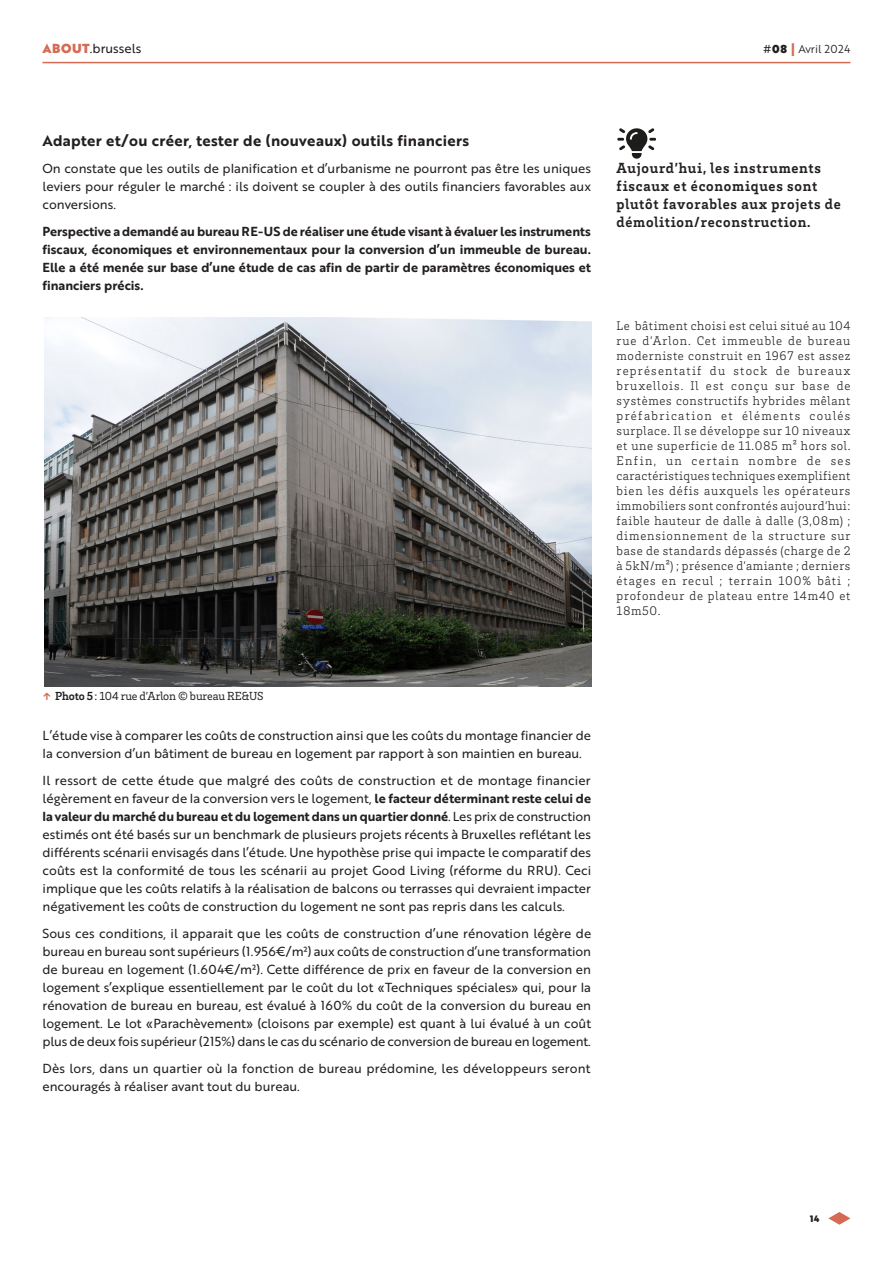
<style>
.page{position:relative;width:893px;height:1263px;background:#fff}
.page>*{position:absolute;margin:0;border:0;box-sizing:border-box;transform-origin:0 0}
.Commentaires{font:700 15px/18px "Brix Slab";letter-spacing:.05em;color:#231f20}
.Titre_niveau_5{font:15px "Brother 1816 Bold";letter-spacing:.02em;color:#231f20}
._1-Body_Brother{font:12.75px/18px "Brother 1816 Regular";color:#231f20;text-align:justify}
.Commentaires-2{font:300 12.75px/15px "Brix Slab";letter-spacing:.06em;color:#231f20;text-align:justify}
._1-Body_Brother-2{font:12.75px/18px "Brother 1816 Bold";color:#231f20;text-align:justify}
.Légende_Photos{font:12px "Brix Slab";letter-spacing:-.01em;color:#231f20}
.t1{font:11.25px "Brother 1816 Book";color:#231f20}
.t2{font:9px "Brother 1816 Black";color:#231f20}
.s1{font-family:"Brother 1816 Black";color:#d56b54}
.s2{font-family:"Brother 1816 Regular"}
.s3{font-family:"Brother 1816 Black"}
.s4{font-family:"Brother 1816 Bold";font-size:15px;color:#d56b54}
.s5{font-weight:900;color:#d56b54}
.s6{font-weight:700}
.s7{font-family:"Brother 1816 Bold"}
</style>
<div class="page">
<svg style="left:828px;top:1212px;width:22px;height:13px"></svg>
<hr style="left:43px;top:62px;width:807px;height:1px;background:#d56b54">
<img style="left:44px;top:318px;width:547px;height:368px">
<svg style="left:617px;top:128px;width:39px;height:30px"></svg>
<p class="_1-Body_Brother" style="left:43px;top:39px;width:100px"><span class="s1">ABOUT</span>.brussels</p>
<p class="t1" style="left:763px;top:41px;width:89px"><span class="s2">#</span><span class="s3">08</span> <span class="s4">|</span> Avril 2024</p>
<p class="Titre_niveau_5" style="left:43px;top:129px;width:428px">Adapter et/ou créer, tester de (nouveaux) outils financiers</p>
<p class="_1-Body_Brother" style="left:43px;top:158px;width:550px">On constate que les outils de planification et d’urbanisme ne pourront pas être les uniques leviers pour réguler le marché : ils doivent se coupler à des outils financiers favorables aux conversions.</p>
<p class="_1-Body_Brother-2" style="left:43px;top:222px;width:550px">Perspective a demandé au bureau RE-US de réaliser une étude visant à évaluer les instruments fiscaux, économiques et environnementaux pour la conversion d’un immeuble de bureau.<br>Elle a été menée sur base d’une étude de cas afin de partir de paramètres économiques et financiers précis.</p>
<p class="Commentaires" style="left:617px;top:159px;width:226px">Aujourd’hui, les instruments fiscaux et économiques sont plutôt favorables aux projets de démolition/reconstruction.</p>
<p class="Commentaires-2" style="left:617px;top:318px;width:235px">Le bâtiment choisi est celui situé au 104 rue d’Arlon. Cet immeuble de bureau moderniste construit en 1967 est assez représentatif du stock de bureaux bruxellois. Il est conçu sur base de systèmes constructifs hybrides mêlant préfabrication et éléments coulés surplace. Il se développe sur 10 niveaux et une superficie de 11.085 m² hors sol.<br>Enfin, un certain nombre de ses caractéristiques techniques exemplifient bien les défis auxquels les opérateurs immobiliers sont confrontés aujourd’hui: faible hauteur de dalle à dalle (3,08m) ; dimensionnement de la structure sur base de standards dépassés (charge de 2 à 5kN/m²) ; présence d’amiante ; derniers étages en recul ; terrain 100% bâti ; profondeur de plateau entre 14m40 et 18m50.</p>
<p class="Légende_Photos" style="left:43px;top:688px;width:223px"><span class="s5">↑</span> <span class="s6">Photo 5</span>: 104 rue d’Arlon © bureau RE&amp;US</p>
<p class="_1-Body_Brother" style="left:43px;top:725px;width:550px">L’étude vise à comparer les coûts de construction ainsi que les coûts du montage financier de la conversion d’un bâtiment de bureau en logement par rapport à son maintien en bureau.</p>
<p class="_1-Body_Brother" style="left:43px;top:770px;width:550px">Il ressort de cette étude que malgré des coûts de construction et de montage financier légèrement en faveur de la conversion vers le logement, <span class="s7">le facteur déterminant reste celui de la valeur du marché du bureau et du logement dans un quartier donné</span>. Les prix de construction estimés ont été basés sur un benchmark de plusieurs projets récents à Bruxelles reflétant les différents scénarii envisagés dans l’étude. Une hypothèse prise qui impacte le comparatif des coûts est la conformité de tous les scénarii au projet Good Living (réforme du RRU). Ceci implique que les coûts relatifs à la réalisation de balcons ou terrasses qui devraient impacter négativement les coûts de construction du logement ne sont pas repris dans les calculs.</p>
<p class="_1-Body_Brother" style="left:43px;top:923px;width:550px">Sous ces conditions, il apparait que les coûts de construction d’une rénovation légère de bureau en bureau sont supérieurs (1.956€/m²) aux coûts de construction d’une transformation de bureau en logement (1.604€/m²). Cette différence de prix en faveur de la conversion en logement s’explique essentiellement par le coût du lot «Techniques spéciales» qui, pour la rénovation de bureau en bureau, est évalué à 160% du coût de la conversion du bureau en logement. Le lot «Parachèvement» (cloisons par exemple) est quant à lui évalué à un coût plus de deux fois supérieur (215%) dans le cas du scénario de conversion de bureau en logement.</p>
<p class="_1-Body_Brother" style="left:43px;top:1058px;width:550px">Dès lors, dans un quartier où la fonction de bureau prédomine, les développeurs seront encouragés à réaliser avant tout du bureau.</p>
<p class="t2" style="left:810px;top:1211px;width:11px">14</p>
</div>
